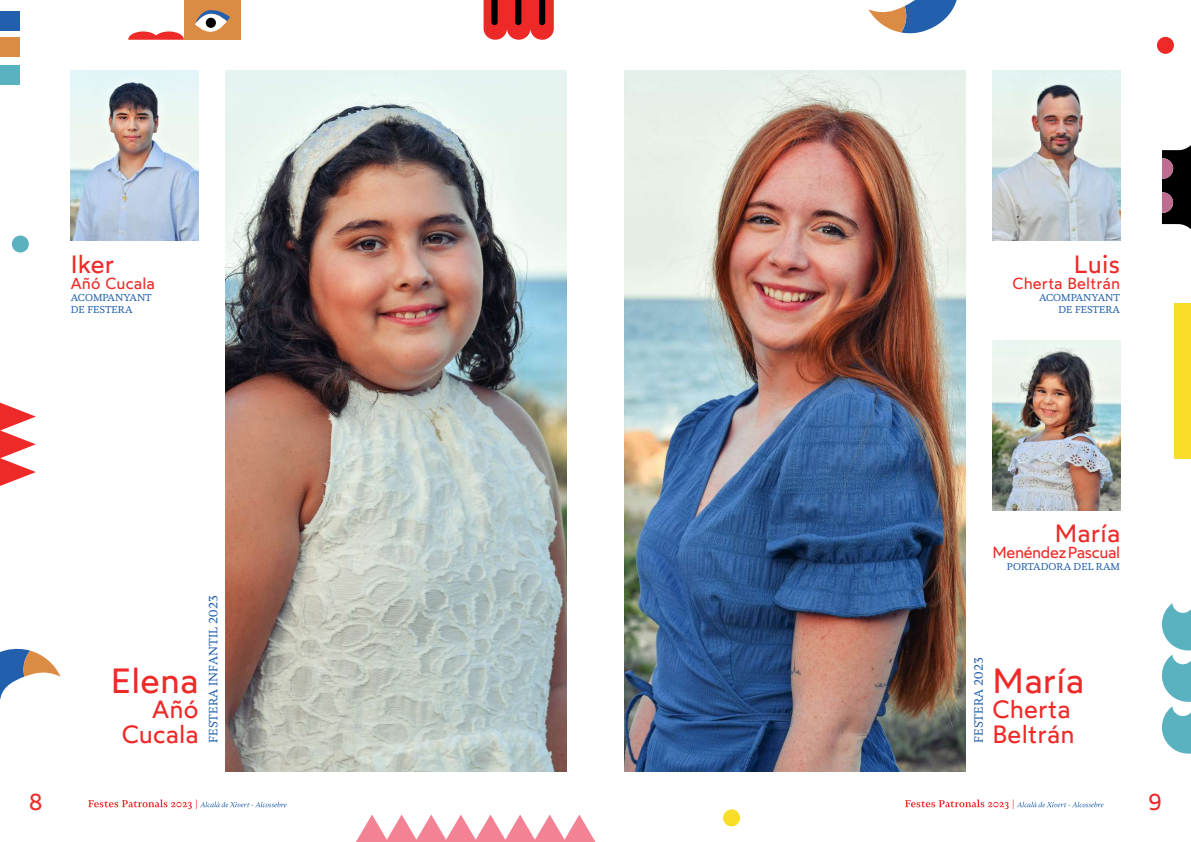
<style>
.page{position:relative;width:1191px;height:842px;background:#fff}
.page>*{position:absolute;margin:0;border:0;box-sizing:border-box;transform-origin:0 0}
.t1{font:35px "Wotfard";letter-spacing:.01em;color:#ee2a28}
.t2{font:25px/25px "Wotfard";letter-spacing:.01em;color:#ee2a28;text-align:right}
.t3{font:23px "Wotfard";color:#ee2a28}
.t4{font:16px "Wotfard";letter-spacing:.01em;color:#ee2a28}
.t5{font:16px "Wotfard";letter-spacing:-.02em;color:#ee2a28}
.t6{font:12px "Novela";color:#225fac}
.t7{font:10px/12px "Novela";color:#225fac}
</style>
<div class="page">
<svg style="left:1161px;top:145px;width:30px;height:85px"></svg>
<svg style="left:0;top:648px;width:61px;height:52px"></svg>
<svg style="left:868px;top:0;width:89px;height:34px"></svg>
<svg style="left:1161px;top:603px;width:30px;height:151px"></svg>
<div style="left:1174px;top:303px;width:17px;height:155px;background:#f9dd28"></div>
<svg style="left:0;top:402px;width:36px;height:84px"></svg>
<svg style="left:356px;top:814px;width:239px;height:27px"></svg>
<svg style="left:483px;top:0;width:71px;height:40px"></svg>
<div style="left:0;top:65px;width:20px;height:20px;background:#5ab2c1"></div>
<div style="left:0;top:37px;width:20px;height:20px;background:#dc8b44"></div>
<div style="left:0;top:11px;width:20px;height:20px;background:#225fac"></div>
<div style="left:184px;top:0;width:56px;height:40px;background:#dc8b44"></div>
<svg style="left:195px;top:10px;width:35px;height:22px"></svg>
<div style="left:206px;top:18px;width:10px;height:10px;background:#000001;border-radius:50%"></div>
<svg style="left:128px;top:31px;width:56px;height:9px"></svg>
<hr style="left:356px;top:841px;width:239px;height:1px;background:#f38394">
<div style="left:723px;top:809px;width:17px;height:17px;background:#f9dd28;border-radius:50%"></div>
<div style="left:1157px;top:37px;width:17px;height:17px;background:#ee2a28;border-radius:50%"></div>
<div style="left:12px;top:236px;width:17px;height:17px;background:#5ab2c1;border-radius:50%"></div>
<img style="left:226px;top:71px;width:340px;height:700px">
<img style="left:625px;top:71px;width:340px;height:700px">
<img style="left:71px;top:71px;width:127px;height:170px">
<img style="left:992px;top:71px;width:128px;height:170px">
<img style="left:992px;top:340px;width:128px;height:170px">
<svg style="left:88px;top:799px;width:199px;height:10px"></svg>
<svg style="left:905px;top:799px;width:198px;height:10px"></svg>
<h2 class="t2" style="left:71px;top:251px;width:45px">Iker</h2>
<h3 class="t4" style="left:71px;top:273px;width:85px">Añó Cucala</h3>
<p class="t7" style="left:71px;top:291px;width:82px">ACOMPANYANT<br>DE FESTERA</p>
<h1 class="t1" style="left:111px;top:658px;width:89px">Elena</h1>
<h2 class="t2" style="left:122px;top:696px;width:78px">Añó<br>Cucala</h2>
<p class="t6" style="left:206px;top:743px;width:149px;rotate:-90deg">FESTERA INFANTIL 2023</p>
<h2 class="t2" style="left:1074px;top:251px;width:48px">Luis</h2>
<h3 class="t4" style="left:1012px;top:273px;width:109px">Cherta Beltrán</h3>
<p class="t7" style="left:1039px;top:291px;width:82px;text-align:right">ACOMPANYANT<br>DE FESTERA</p>
<h2 class="t2" style="left:1054px;top:520px;width:67px">María</h2>
<h3 class="t5" style="left:992px;top:542px;width:129px">Menéndez Pascual</h3>
<p class="t7" style="left:1007px;top:560px;width:115px">PORTADORA DEL RAM</p>
<p class="t6" style="left:971px;top:743px;width:87px;rotate:-90deg">FESTERA 2023</p>
<h1 class="t1" style="left:992px;top:658px;width:93px">María</h1>
<h2 class="t2" style="left:992px;top:696px;width:80px">Cherta</h2>
<h2 class="t2" style="left:992px;top:721px;width:83px">Beltrán</h2>
<h3 class="t3" style="left:28px;top:787px;width:16px">8</h3>
<h3 class="t3" style="left:1147px;top:787px;width:17px">9</h3>
</div>
